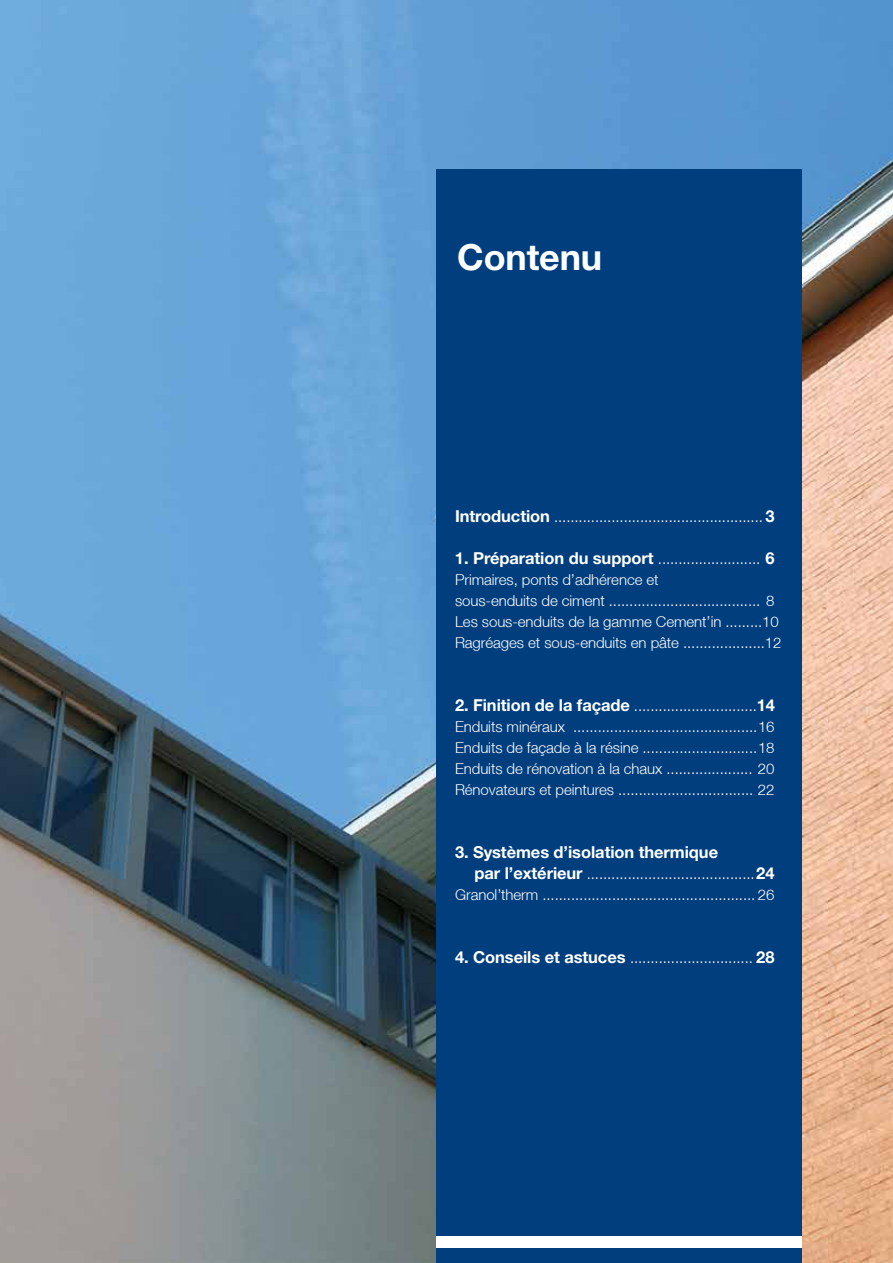
<style>
.page{position:relative;width:893px;height:1263px;background:#fff}
.page>*{position:absolute;margin:0;border:0;box-sizing:border-box;transform-origin:0 0}
.t1{font:700 36px "Helvetica Neue LT Std";letter-spacing:-.005em;color:#fff}
.t2{font:700 16.5px "Helvetica Neue LT Std";letter-spacing:-.005em;color:#fff}
.t3{font:300 15px/21px "Helvetica Neue LT";letter-spacing:-.005em;color:#fff}
.s1{font-family:"Helvetica Neue LT Std";font-weight:700;font-size:16.5px}
</style>
<div class="page">
<img style="left:0;top:0;width:893px;height:1263px">
<div style="left:436px;top:169px;width:366px;height:1094px;background:#003e7e"></div>
<div style="left:436px;top:1236px;width:366px;height:11px;background:#fff"></div>
<h1 class="t1" style="left:457px;top:235px;width:146px">Contenu</h1>
<p class="t3" style="left:455px;top:506px;width:321px"><span class="s1">Introduction</span> ................................................... <span class="s1">3</span></p>
<p class="t3" style="left:455px;top:548px;width:328px"><span class="s1">1. Préparation du support</span> ......................... <span class="s1">6<br></span>Primaires, ponts d’adhérence et<br>sous-enduits de ciment ..................................... 8<br>Les sous-enduits de la gamme Cement’in .........10<br>Ragréages et sous-enduits en pâte ....................12</p>
<p class="t3" style="left:455px;top:695px;width:322px;text-align:justify"><span class="s1">2. Finition de la façade</span> ..............................<span class="s1">14<br></span>Enduits minéraux .............................................16<br>Enduits de façade à la résine ............................18<br>Enduits de rénovation à la chaux ..................... 20<br>Rénovateurs et peintures ................................. 22</p>
<p class="t2" style="left:455px;top:842px;width:265px">3. Systèmes d’isolation thermique</p>
<p class="t3" style="left:455px;top:863px;width:321px;text-align:right"><span class="s1">par l’extérieur</span> .........................................<span class="s1">24<br></span>Granol’therm .................................................... 26</p>
<p class="t3" style="left:455px;top:947px;width:321px"><span class="s1">4. Conseils et astuces</span> .............................. <span class="s1">28</span></p>
</div>
